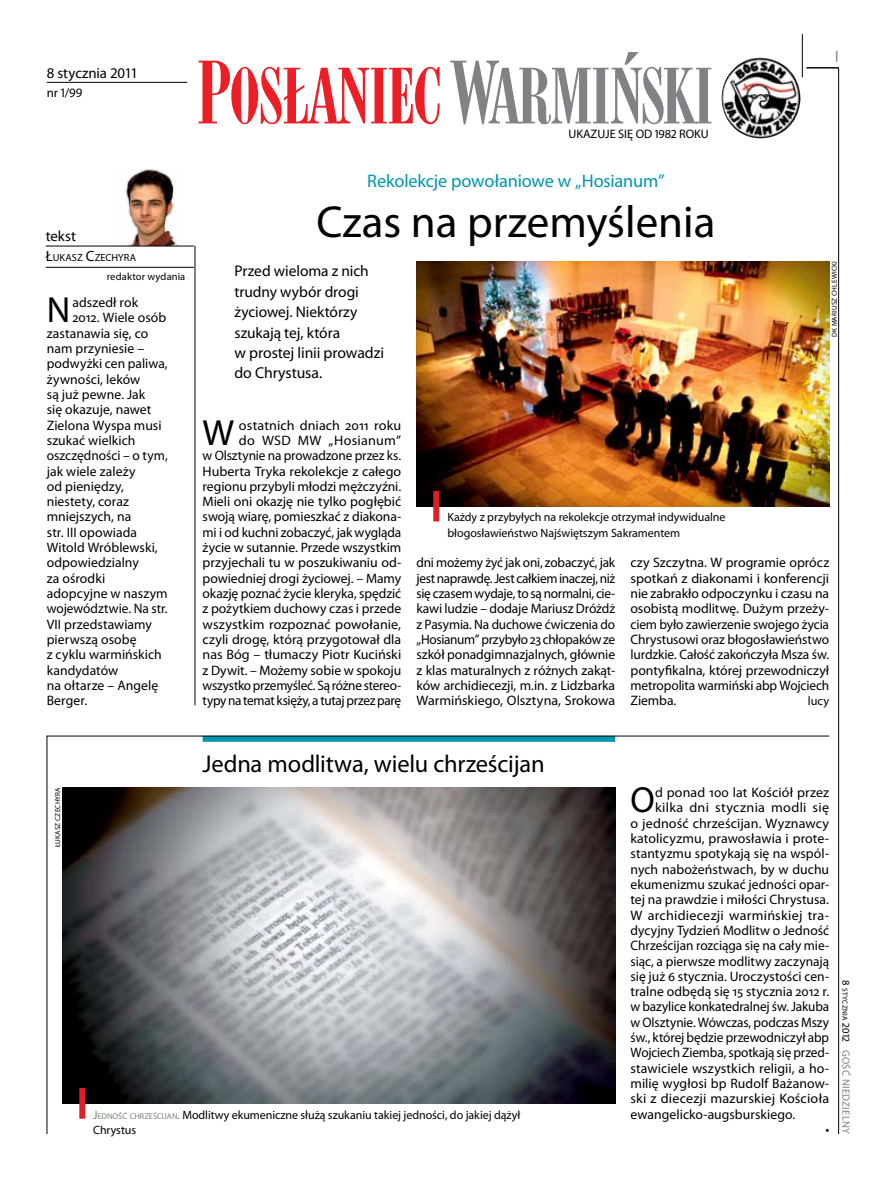
<style>
.page{position:relative;width:893px;height:1191px;background:#fff}
.page>*{position:absolute;margin:0;border:0;box-sizing:border-box;transform-origin:0 0}
.t1{font:45px "Myriad Pro";color:#000}
.t2{font:36.45px "Myriad Pro";color:#000}
.t3{font:24.45px "Myriad Pro";letter-spacing:-.01em;color:#000}
.t4{font:18.3px "Myriad Pro";letter-spacing:-.01em;color:#0096ab}
.t5{font:16.5px "Myriad Pro";color:#808285;scale:.9 1}
.t6{font:15.75px/20.4px "Myriad Pro";letter-spacing:-.01em;color:#000}
.t7{font:15.45px/20.4px "Myriad Pro";letter-spacing:-.005em;color:#000}
.t8{font:14.85px "Myriad Pro";color:#000}
.t9{font:13.65px/15.3px "Myriad Pro";color:#000;text-align:justify}
.t10{font:13.65px "Myriad Pro";letter-spacing:.025em;color:#000}
.t11{font:12.9px "Myriad Pro";color:#000}
.t12{font:12.3px "Myriad Pro";letter-spacing:-.005em;color:#000}
.t13{font:12px/15.3px "Myriad Pro";letter-spacing:-.005em;color:#000}
.t14{font:10.5px "Myriad Pro";letter-spacing:.01em;color:#000}
.t15{font:10.5px "Myriad Pro";letter-spacing:.03em;color:#808285}
.t16{font:10.35px "Myriad Pro";letter-spacing:.005em;color:#000}
.t17{font:7.35px "Myriad Pro";letter-spacing:.035em;color:#000}
.t18{font:7.2px "Myriad Pro";letter-spacing:.02em;color:#000}
.s1{font-size:14.85px}
.s2{color:#808285}
.s3{font-size:8.4px;color:#808285}
.s4{font-size:10.5px}
</style>
<div class="page">
<hr style="left:838px;top:68px;width:1px;height:1066px;background:#000">
<hr style="left:802px;top:34px;width:1px;height:43px;background:#000">
<svg style="left:47px;top:735px;width:783px;height:399px"></svg>
<hr style="left:806px;top:68px;width:33px;height:1px;background:#000">
<svg style="left:450px;top:52px;width:261px;height:72px"></svg>
<svg style="left:199px;top:61px;width:241px;height:63px"></svg>
<img style="left:722px;top:58px;width:80px;height:81px">
<hr style="left:195px;top:246px;width:1px;height:459px;background:#000">
<img style="left:114px;top:169px;width:66px;height:77px">
<hr style="left:46px;top:246px;width:148px;height:1px;background:#000">
<hr style="left:46px;top:267px;width:148px;height:1px;background:#000">
<hr style="left:47px;top:82px;width:140px;height:1px;background:#000">
<img style="left:62px;top:787px;width:553px;height:316px">
<img style="left:416px;top:261px;width:413px;height:245px">
<div style="left:433px;top:491px;width:6px;height:30px;background:#df1f26"></div>
<div style="left:79px;top:1088px;width:6px;height:30px;background:#df1f26"></div>
<p class="t8" style="left:47px;top:63px;width:93px">8 stycznia 2011</p>
<p class="t11" style="left:47px;top:85px;width:37px">nr 1/99</p>
<p class="t8" style="left:46px;top:227px;width:32px">tekst</p>
<p class="t16" style="left:46px;top:251px;width:92px"><span class="s1">Ł</span>UKASZ <span class="s1">C</span>ZECHYRA</p>
<p class="t14" style="left:107px;top:270px;width:80px">redaktor wydania</p>
<h2 class="t2" style="left:47px;top:288px;width:25px">N</h2>
<p class="t9" style="left:72px;top:295px;width:67px">adszedł rok</p>
<p class="t9" style="left:72px;top:310px;width:95px">2012. Wiele osób</p>
<p class="t9" style="left:47px;top:325px;width:103px">zastanawia się, co</p>
<p class="t9" style="left:47px;top:340px;width:99px">nam przyniesie –</p>
<p class="t9" style="left:47px;top:356px;width:122px">podwyżki cen paliwa,</p>
<p class="t9" style="left:47px;top:371px;width:95px">żywności, leków</p>
<p class="t9" style="left:47px;top:386px;width:100px">są już pewne. Jak</p>
<p class="t9" style="left:47px;top:402px;width:106px">się okazuje, nawet</p>
<p class="t9" style="left:47px;top:417px;width:116px">Zielona Wyspa musi</p>
<p class="t9" style="left:47px;top:432px;width:90px">szukać wielkich</p>
<p class="t9" style="left:47px;top:448px;width:122px">oszczędności – o tym,</p>
<p class="t9" style="left:47px;top:463px;width:90px">jak wiele zależy</p>
<p class="t9" style="left:47px;top:478px;width:79px">od pieniędzy,</p>
<p class="t9" style="left:47px;top:494px;width:84px">niestety, coraz</p>
<p class="t9" style="left:47px;top:509px;width:86px">mniejszych, na</p>
<p class="t9" style="left:47px;top:524px;width:92px">str. III opowiada</p>
<p class="t9" style="left:47px;top:539px;width:112px">Witold Wróblewski,</p>
<p class="t9" style="left:47px;top:555px;width:94px">odpowiedzialny</p>
<p class="t9" style="left:47px;top:570px;width:60px">za ośrodki</p>
<p class="t9" style="left:47px;top:585px;width:122px">adopcyjne w naszym</p>
<p class="t9" style="left:47px;top:601px;width:122px">województwie. Na str.</p>
<p class="t9" style="left:47px;top:616px;width:107px">VII przedstawiamy</p>
<p class="t9" style="left:47px;top:631px;width:91px">pierwszą osobę</p>
<p class="t9" style="left:47px;top:647px;width:117px">z cyklu warmińskich</p>
<p class="t9" style="left:47px;top:662px;width:73px">kandydatów</p>
<p class="t9" style="left:47px;top:677px;width:113px">na ołtarze – Angelę</p>
<p class="t9" style="left:47px;top:693px;width:42px">Berger.</p>
<p class="t12" style="left:569px;top:126px;width:142px">UKAZUJE SIĘ OD 1982 ROKU</p>
<h3 class="t4" style="left:367px;top:169px;width:299px">Rekolekcje powołaniowe w „Hosianum”</h3>
<h1 class="t1" style="left:316px;top:194px;width:401px">Czas na przemyślenia</h1>
<p class="t7" style="left:234px;top:261px;width:136px">Przed wieloma z nich trudny wybór drogi życiowej. Niektórzy szukają tej, która</p>
<p class="t6" style="left:234px;top:342px;width:151px">w prostej linii prowadzi do Chrystusa.</p>
<p class="t5" style="left:835px;top:46px;width:5px">I</p>
<p class="t18" style="left:830px;top:337px;width:77px;rotate:-90deg">dk Mariusz Chlewicki</p>
<p class="t9" style="left:203px;top:417px;width:200px;text-align:right">ostatnich dniach 2011 roku<br>do WSD MW „Hosianum”<br>w Olsztynie na prowadzone przez ks.<br>Huberta Tryka rekolekcje z całego regionu przybyli młodzi mężczyźni.<br>Mieli oni okazję nie tylko pogłębić swoją wiarę, pomieszkać z diakona&shy;mi i od kuchni zobaczyć, jak wygląda życie w sutannie. Przede wszystkim przyjechali tu w poszukiwaniu od&shy;powiedniej drogi życiowej. – Mamy okazję poznać życie kleryka, spędzić z pożytkiem duchowy czas i przede wszystkim rozpoznać powołanie, czyli drogę, którą przygotował dla nas Bóg – tłumaczy Piotr Kuciński z Dywit. – Możemy sobie w spokoju wszystko przemyśleć. Są różne stereo&shy;typy na temat księży, a tutaj przez parę</p>
<h2 class="t2" style="left:203px;top:410px;width:33px">W</h2>
<p class="t13" style="left:448px;top:509px;width:279px">Każdy z przybyłych na rekolekcje otrzymał indywidualne błogosławieństwo Najświętszym Sakramentem</p>
<p class="t9" style="left:417px;top:555px;width:200px">dni możemy żyć jak oni, zobaczyć, jak jest naprawdę. Jest całkiem inaczej, niż się czasem wydaje, to są normalni, cie&shy;kawi ludzie – dodaje Mariusz Dróżdż z Pasymia. Na duchowe ćwiczenia do „H osianum” przybyło 23 chłopaków ze szkół ponadgimnazjalnych, głównie z klas maturalnych z różnych zakąt&shy;ków archidiecezji, m.in. z Lidzbarka Warmińskiego, Olsztyna, Srokowa</p>
<p class="t9" style="left:630px;top:555px;width:200px">czy Szczytna. W programie oprócz spotkań z diakonami i konferencji nie zabrakło odpoczynku i czasu na osobistą modlitwę. Dużym przeży&shy;ciem było zawierzenie swojego życia Chrystusowi oraz błogosławieństwo lurdzkie. Całość zakończyła Msza św. pontyfikalna, której przewodniczył metropolita warmiński abp Wojciech Ziemba.</p>
<p class="t12" style="left:808px;top:693px;width:23px">lucy</p>
<h3 class="t3" style="left:203px;top:748px;width:344px">Jedna modlitwa, wielu chrześcijan</h3>
<p class="t18" style="left:53px;top:847px;width:61px;rotate:-90deg">Łukasz Czechyra</p>
<h2 class="t2" style="left:630px;top:777px;width:23px">O</h2>
<p class="t9" style="left:655px;top:784px;width:176px">d ponad 100 lat Kościół przez</p>
<p class="t10" style="left:655px;top:799px;width:176px">kilka dni stycznia modli się</p>
<p class="t9" style="left:630px;top:815px;width:200px">o jedność chrześcijan. Wyznawcy</p>
<p class="t9" style="left:630px;top:830px;width:200px">katolicyzmu, prawosławia i prote-</p>
<p class="t9" style="left:630px;top:846px;width:200px">stantyzmu spotykają się na wspól-</p>
<p class="t9" style="left:630px;top:861px;width:200px">nych nabożeństwach, by w duchu</p>
<p class="t9" style="left:630px;top:876px;width:200px">ekumenizmu szukać jedności opar-</p>
<p class="t9" style="left:630px;top:892px;width:200px">tej na prawdzie i miłości Chrystusa.</p>
<p class="t9" style="left:630px;top:907px;width:200px">W archidiecezji warmińskiej tra-</p>
<p class="t9" style="left:630px;top:922px;width:200px">dycyjny Tydzień Modlitw o Jedność</p>
<p class="t9" style="left:630px;top:937px;width:200px">Chrześcijan rozciąga się na cały mie-</p>
<p class="t9" style="left:630px;top:953px;width:200px">siąc, a pierwsze modlitwy zaczynają</p>
<p class="t9" style="left:630px;top:968px;width:200px">się już 6 stycznia. Uroczystości cen-</p>
<p class="t9" style="left:630px;top:983px;width:200px">tralne odbędą się 15 stycznia 2012 r.</p>
<p class="t9" style="left:630px;top:999px;width:200px">w bazylice konkatedralnej św. Jakuba</p>
<p class="t9" style="left:630px;top:1014px;width:200px">w Olsztynie. Wówczas, podczas Mszy</p>
<p class="t9" style="left:630px;top:1029px;width:200px">św., której będzie przewodniczył abp</p>
<p class="t9" style="left:630px;top:1045px;width:200px">Wojciech Ziemba, spotkają się przed-</p>
<p class="t9" style="left:630px;top:1060px;width:200px">stawiciele wszystkich religii, a ho-</p>
<p class="t9" style="left:630px;top:1075px;width:200px">milię wygłosi bp Rudolf Bażanow-</p>
<p class="t9" style="left:630px;top:1091px;width:200px">ski z diecezji mazurskiej Kościoła</p>
<p class="t9" style="left:630px;top:1106px;width:166px">ewangelicko-augsburskiego.</p>
<p class="t9" style="left:825px;top:1121px;width:5px">•</p>
<p class="t13" style="left:93px;top:1106px;width:429px"><span class="s2">J</span><span class="s3">EDNOŚĆ CHRZEŚCIJAN</span><span class="s2">.</span> Modlitwy ekumeniczne służą szukaniu takiej jedności, do jakiej dążył<br>Chrystus</p>
<p class="t17" style="left:849px;top:980px;width:63px;rotate:90deg"><span class="s4">8</span> STYCZNIA <span class="s4">2012</span></p>
<p class="t15" style="left:852px;top:1049px;width:86px;rotate:90deg">Gość Niedzielny</p>
</div>
